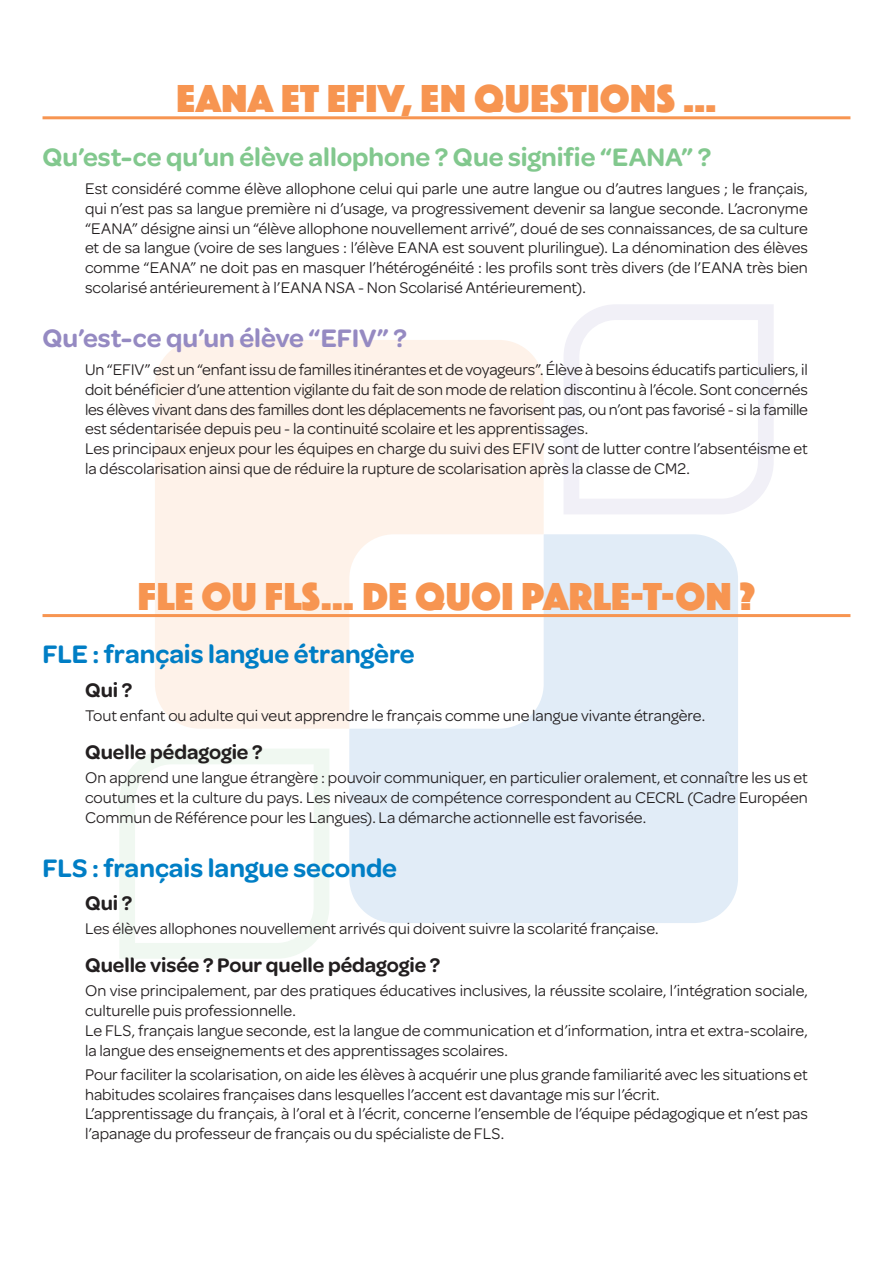
<style>
.page{position:relative;width:893px;height:1263px;background:#fff}
.page>*{position:absolute;margin:0;border:0;box-sizing:border-box;transform-origin:0 0}
.t1{font:40.5px "Phosphate Solid";letter-spacing:.01em;color:#f79551}
.t2{font:600 27px "Omnes";letter-spacing:-.005em;color:#007ec5}
.t3{font:600 27px "Omnes";color:#82c88e}
.t4{font:600 27px "Omnes";letter-spacing:-.005em;color:#958ac2}
.t5{font:600 21px "Omnes";color:#231f20}
.t6{font:16.5px/19.8px "Omnes";letter-spacing:-.005em;color:#231f20}
</style>
<div class="page">
<div style="left:349px;top:534px;width:389px;height:389px;background:#e1ecf7"></div>
<svg style="left:155px;top:340px;width:389px;height:389px;fill:#fef2e9"></svg>
<svg style="left:564px;top:304px;width:210px;height:210px"></svg>
<svg style="left:119px;top:749px;width:210px;height:210px"></svg>
<hr style="left:43px;top:116px;width:807px;height:3px;background:#f79551">
<hr style="left:43px;top:614px;width:807px;height:3px;background:#f79551">
<h1 class="t1" style="left:176px;top:70px;width:542px">EANA ET EFIV, EN QUESTIONS …</h1>
<h2 class="t3" style="left:43px;top:141px;width:670px">Qu’est-ce qu’un élève allophone ? Que signifie “EANA” ?</h2>
<p class="t6" style="left:85px;top:179px;width:724px;text-align:justify">Est considéré comme élève allophone celui qui parle une autre langue ou d’autres langues ; le français, qui n’est pas sa langue première ni d’usage, va progressivement devenir sa langue seconde. L’acronyme “EANA” désigne ainsi un “élève allophone nouvellement arrivé”, doué de ses connaissances, de sa culture et de sa langue (voire de ses langues : l’élève EANA est souvent plurilingue). La dénomination des élèves comme “EANA” ne doit pas en masquer l’hétérogénéité : les profils sont très divers (de l’EANA très bien scolarisé antérieurement à l’EANA NSA - Non Scolarisé Antérieurement).</p>
<h2 class="t4" style="left:43px;top:322px;width:366px">Qu’est-ce qu’un élève “EFIV” ?</h2>
<p class="t6" style="left:85px;top:360px;width:724px">Un “EFIV” est un “enfant issu de familles itinérantes et de voyageurs”. Élève à besoins éducatifs particuliers, il doit bénéficier d’une attention vigilante du fait de son mode de relation discontinu à l’école. Sont concernés les élèves vivant dans des familles dont les déplacements ne favorisent pas, ou n’ont pas favorisé - si la famille est sédentarisée depuis peu - la continuité scolaire et les apprentissages.<br>Les principaux enjeux pour les équipes en charge du suivi des EFIV sont de lutter contre l’absentéisme et la déscolarisation ainsi que de réduire la rupture de scolarisation après la classe de CM2.</p>
<h1 class="t1" style="left:138px;top:567px;width:619px">FLE OU FLS… DE QUOI PARLE-T-ON ?</h1>
<h2 class="t2" style="left:43px;top:639px;width:374px">FLE : français langue étrangère</h2>
<p class="t5" style="left:85px;top:678px;width:49px">Qui ?</p>
<p class="t6" style="left:85px;top:706px;width:622px">Tout enfant ou adulte qui veut apprendre le français comme une langue vivante étrangère.</p>
<p class="t5" style="left:85px;top:740px;width:179px">Quelle pédagogie ?</p>
<p class="t6" style="left:85px;top:768px;width:724px;text-align:justify">On apprend une langue étrangère : pouvoir communiquer, en particulier oralement, et connaître les us et coutumes et la culture du pays. Les niveaux de compétence correspondent au CECRL (Cadre Européen Commun de Référence pour les Langues). La démarche actionnelle est favorisée.</p>
<h2 class="t2" style="left:43px;top:852px;width:356px">FLS : français langue seconde</h2>
<p class="t5" style="left:85px;top:891px;width:49px">Qui ?</p>
<p class="t6" style="left:85px;top:919px;width:575px">Les élèves allophones nouvellement arrivés qui doivent suivre la scolarité française.</p>
<p class="t5" style="left:85px;top:953px;width:357px">Quelle visée ? Pour quelle pédagogie ?</p>
<p class="t6" style="left:85px;top:981px;width:724px">On vise principalement, par des pratiques éducatives inclusives, la réussite scolaire, l’intégration sociale, culturelle puis professionnelle.<br>Le FLS, français langue seconde, est la langue de communication et d’information, intra et extra-scolaire, la langue des enseignements et des apprentissages scolaires.</p>
<p class="t6" style="left:85px;top:1064px;width:724px">Pour faciliter la scolarisation, on aide les élèves à acquérir une plus grande familiarité avec les situations et habitudes scolaires françaises dans lesquelles l’accent est davantage mis sur l’écrit.<br>L’apprentissage du français, à l’oral et à l’écrit, concerne l’ensemble de l’équipe pédagogique et n’est pas l’apanage du professeur de français ou du spécialiste de FLS.</p>
</div>
